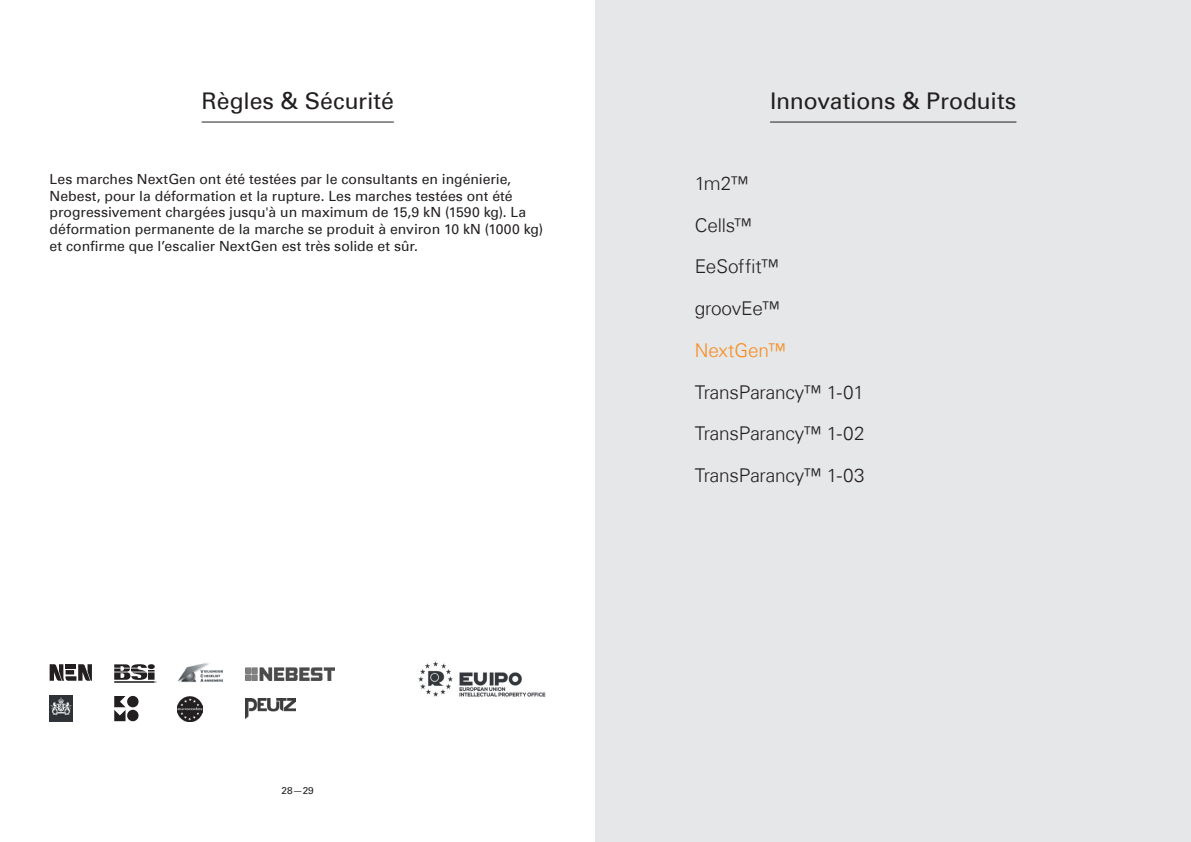
<style>
.page{position:relative;width:1191px;height:842px;background:#fff}
.page>*{position:absolute;margin:0;border:0;box-sizing:border-box;transform-origin:0 0}
.Page_Title{font:23px "Univers Com 55 Roman";letter-spacing:-.005em;color:#231f20}
.Introduction_Text_Light{font:300 19px "Univers Com 45";letter-spacing:-.01em;color:#231f20}
.Introduction_Text_Light-2{font:300 19px "Univers Com 45";letter-spacing:-.005em;color:#f68c1f}
.Body_Text_Bold{font:14px/16.8px "Univers Com 55 Roman";color:#231f20}
.t1{font:10px "Univers Com 55 Roman";color:#231f20}
</style>
<div class="page">
<div style="left:595px;top:0;width:596px;height:842px;background:#e6e7e9"></div>
<hr style="left:202px;top:122px;width:192px;height:1px;background:#231f20">
<img style="left:50px;top:696px;width:22px;height:25px">
<img style="left:178px;top:662px;width:44px;height:21px">
<img style="left:178px;top:696px;width:24px;height:25px">
<svg style="left:50px;top:664px;width:42px;height:17px"></svg>
<svg style="left:114px;top:664px;width:43px;height:19px"></svg>
<div style="left:127px;top:696px;width:12px;height:11px;background:#231f20;border-radius:50%"></div>
<div style="left:127px;top:710px;width:12px;height:11px;background:#231f20;border-radius:50%"></div>
<svg style="left:114px;top:696px;width:12px;height:25px"></svg>
<img style="left:418px;top:661px;width:128px;height:36px">
<hr style="left:770px;top:122px;width:246px;height:1px;background:#231f20">
<img style="left:245px;top:668px;width:90px;height:12px">
<img style="left:245px;top:699px;width:50px;height:20px">
<p class="Page_Title" style="left:202px;top:87px;width:194px">Règles &amp; Sécurité</p>
<p class="Body_Text_Bold" style="left:50px;top:170px;width:495px">Les marches NextGen ont été testées par le consultants en ingénierie, Nebest, pour la déformation et la rupture. Les marches testées ont été progressivement chargées jusqu'à un maximum de 15,9 kN (1590 kg). La déformation permanente de la marche se produit à environ 10 kN (1000 kg) et confirme que l’escalier NextGen est très solide et sûr.</p>
<p class="t1" style="left:282px;top:784px;width:34px">28—29</p>
<p class="Page_Title" style="left:770px;top:87px;width:248px">Innovations &amp; Produits</p>
<p class="Introduction_Text_Light" style="left:694px;top:171px;width:55px">1m2™</p>
<p class="Introduction_Text_Light" style="left:694px;top:213px;width:59px">Cells™</p>
<p class="Introduction_Text_Light" style="left:694px;top:255px;width:86px">EeSoffit™</p>
<p class="Introduction_Text_Light" style="left:694px;top:297px;width:87px">groovEe™</p>
<p class="Introduction_Text_Light-2" style="left:694px;top:339px;width:93px">NextGen™</p>
<p class="Introduction_Text_Light" style="left:694px;top:380px;width:171px">TransParancy™ 1-01</p>
<p class="Introduction_Text_Light" style="left:694px;top:422px;width:171px">TransParancy™ 1-02</p>
<p class="Introduction_Text_Light" style="left:694px;top:464px;width:171px">TransParancy™ 1-03</p>
</div>
